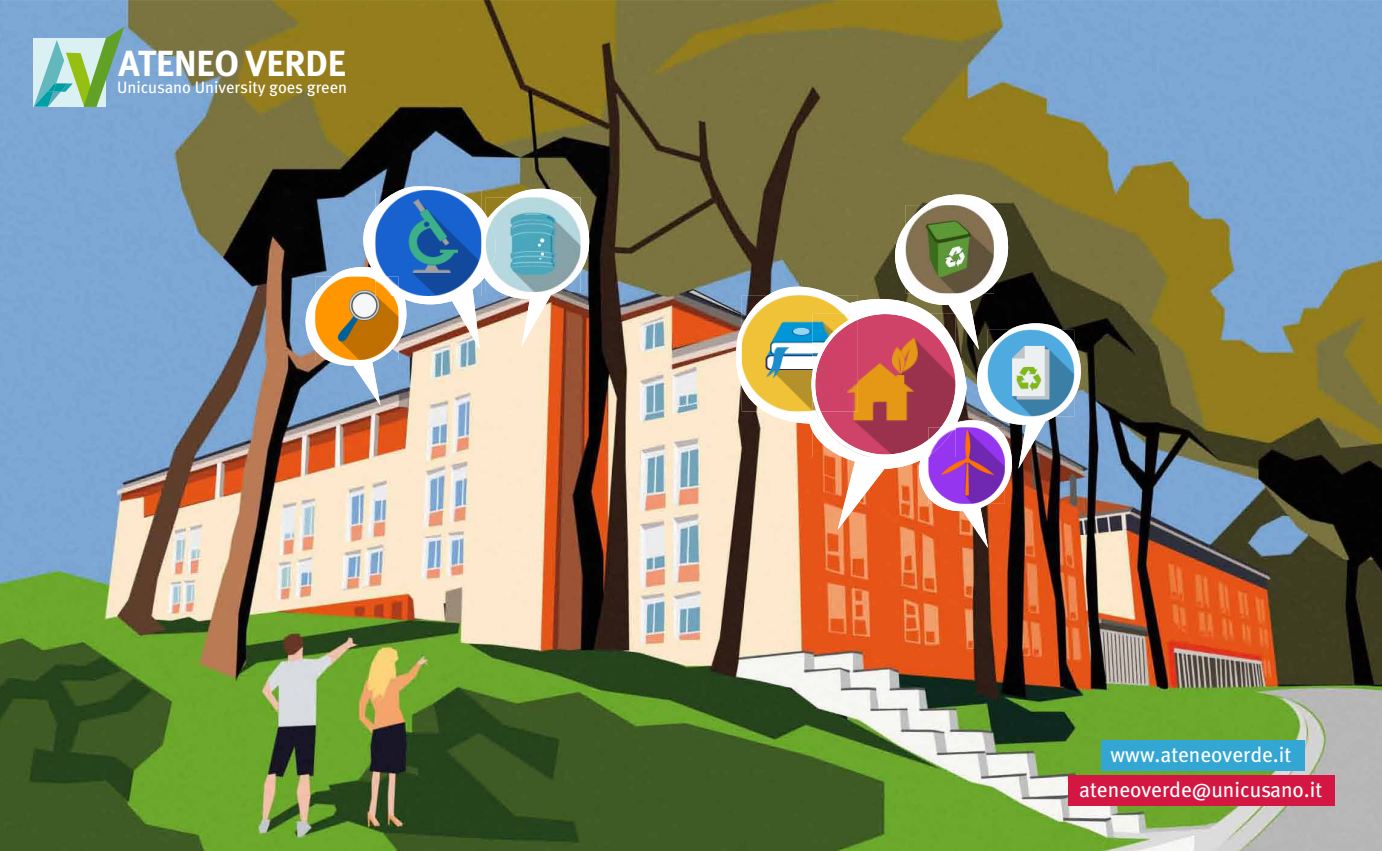
<style>
.page{position:relative;width:1382px;height:851px;background:#fff}
.page>*{position:absolute;margin:0;border:0;box-sizing:border-box;transform-origin:0 0}
.t1{font:36.25px "Meta Bold LF";color:#fff}
.t2{font:21.25px/35px "Meta";color:#fff;text-align:center}
.t3{font:16.62px "Meta";color:#fff}
</style>
<div class="page">
<img style="left:0;top:0;width:1382px;height:850px">
<img style="left:298px;top:178px;width:298px;height:227px">
<img style="left:375px;top:276px;width:2px;height:20px">
<img style="left:377px;top:276px;width:21px;height:20px">
<svg style="left:34px;top:27px;width:90px;height:80px;background:#97c5b2"></svg>
<img style="left:725px;top:252px;width:86px;height:277px">
<img style="left:742px;top:295px;width:69px;height:116px">
<img style="left:811px;top:184px;width:276px;height:364px">
<img style="left:928px;top:427px;width:77px;height:76px">
<img style="left:928px;top:427px;width:28px;height:30px">
<img style="left:928px;top:427px;width:26px;height:28px">
<img style="left:928px;top:427px;width:17px;height:17px">
<img style="left:988px;top:330px;width:86px;height:86px">
<img style="left:906px;top:205px;width:88px;height:88px">
<div style="left:1101px;top:740px;width:204px;height:30px;background:#33a6d4"></div>
<div style="left:1069px;top:774px;width:266px;height:31px;background:#d41742"></div>
<h1 class="t1" style="left:119px;top:41px;width:229px">ATENEO VERDE</h1>
<p class="t3" style="left:117px;top:78px;width:232px">Unicusano University goes green</p>
<p class="t2" style="left:1079px;top:736px;width:245px">www.ateneoverde.it ateneoverde@unicusano.it</p>
</div>
